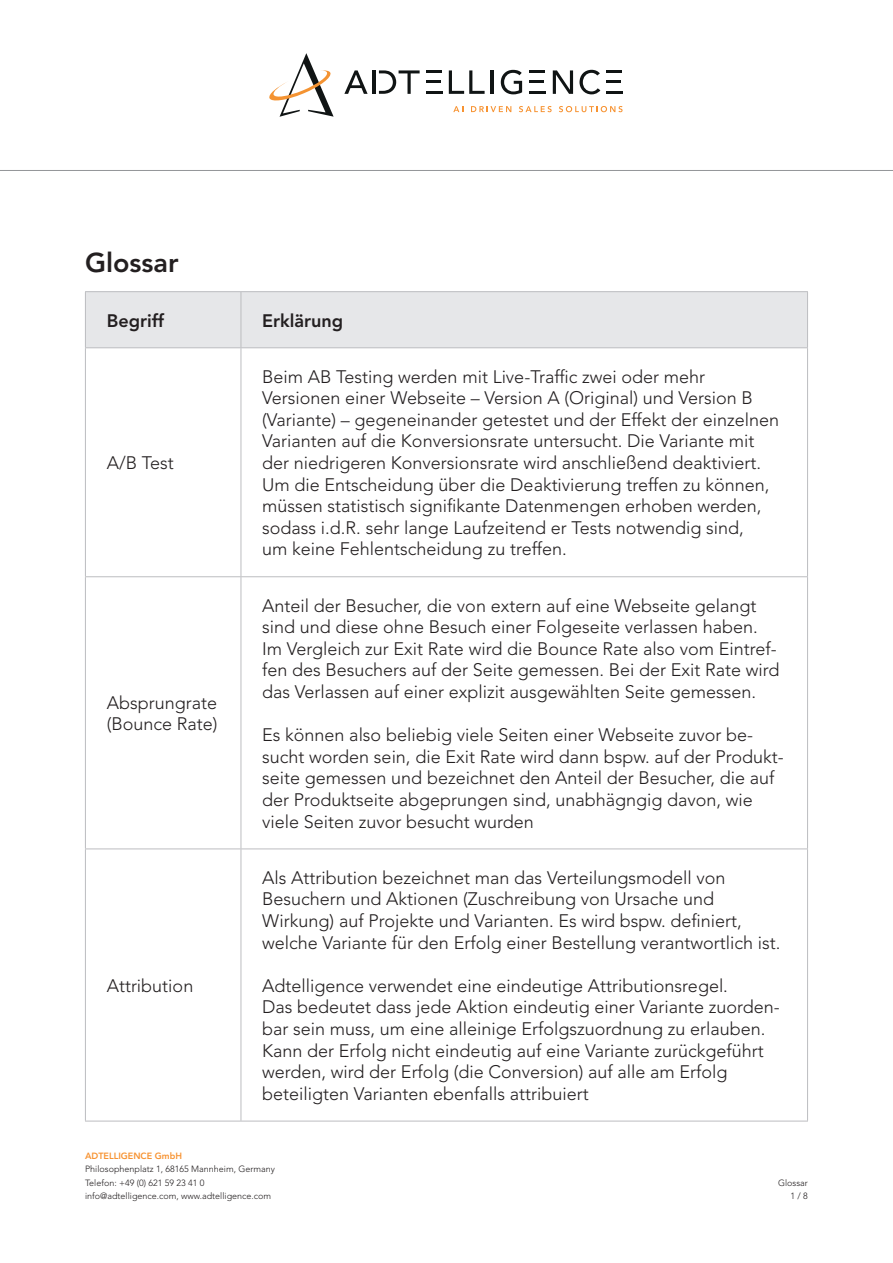
<style>
.page{position:relative;width:893px;height:1263px;background:#fff}
.page>*{position:absolute;margin:0;border:0;box-sizing:border-box;transform-origin:0 0}
.t1{font:800 27px "Avenir LT Std";color:#231f20}
.t2{font:300 18px/21.6px "Avenir LT Std";color:#231f20}
.t3{font:800 18px "Avenir LT Std";color:#231f20}
.t4{font:300 9px/13.5px "Avenir LT Std";color:#231f20}
.t5{font:800 9px "Avenir LT Std";color:#f79332}
</style>
<div class="page">
<svg style="left:453px;top:106px;width:10px;height:6px"></svg>
<svg style="left:471px;top:106px;width:40px;height:6px"></svg>
<svg style="left:519px;top:106px;width:33px;height:6px"></svg>
<svg style="left:559px;top:106px;width:64px;height:6px"></svg>
<svg style="left:344px;top:70px;width:24px;height:24px"></svg>
<svg style="left:449px;top:70px;width:36px;height:24px"></svg>
<hr style="left:491px;top:70px;width:3px;height:24px;background:#101414">
<hr style="left:372px;top:70px;width:4px;height:24px;background:#101414">
<svg style="left:501px;top:70px;width:21px;height:24px"></svg>
<svg style="left:553px;top:70px;width:20px;height:24px"></svg>
<svg style="left:579px;top:70px;width:21px;height:24px"></svg>
<svg style="left:269px;top:53px;width:65px;height:64px"></svg>
<svg style="left:379px;top:70px;width:41px;height:24px"></svg>
<hr style="left:606px;top:80px;width:15px;height:3px;background:#101414">
<hr style="left:606px;top:70px;width:16px;height:3px;background:#101414">
<hr style="left:606px;top:91px;width:17px;height:3px;background:#101414">
<hr style="left:529px;top:80px;width:15px;height:3px;background:#101414">
<hr style="left:529px;top:70px;width:16px;height:3px;background:#101414">
<hr style="left:529px;top:91px;width:17px;height:3px;background:#101414">
<hr style="left:427px;top:80px;width:14px;height:3px;background:#101414">
<hr style="left:427px;top:70px;width:15px;height:3px;background:#101414">
<hr style="left:427px;top:91px;width:16px;height:3px;background:#101414">
<hr style="left:0;top:170px;width:893px;height:1px;background:#939598">
<div style="left:86px;top:292px;width:721px;height:55px;background:#e6e7e9"></div>
<hr style="left:241px;top:292px;width:1px;height:55px;background:#bcbdc0">
<hr style="left:241px;top:348px;width:1px;height:228px;background:#bcbdc0">
<hr style="left:85px;top:576px;width:156px;height:1px;background:#bcbdc0">
<hr style="left:241px;top:576px;width:567px;height:1px;background:#bcbdc0">
<hr style="left:241px;top:577px;width:1px;height:271px;background:#bcbdc0">
<hr style="left:85px;top:848px;width:156px;height:1px;background:#bcbdc0">
<hr style="left:241px;top:848px;width:567px;height:1px;background:#bcbdc0">
<hr style="left:241px;top:849px;width:1px;height:272px;background:#bcbdc0">
<hr style="left:85px;top:1121px;width:156px;height:1px;background:#bcbdc0">
<hr style="left:241px;top:1121px;width:567px;height:1px;background:#bcbdc0">
<hr style="left:85px;top:347px;width:156px;height:1px;background:#bcbdc0">
<hr style="left:241px;top:347px;width:567px;height:1px;background:#bcbdc0">
<hr style="left:85px;top:291px;width:156px;height:1px;background:#bcbdc0">
<hr style="left:85px;top:292px;width:1px;height:55px;background:#bcbdc0">
<hr style="left:241px;top:291px;width:567px;height:1px;background:#bcbdc0">
<hr style="left:807px;top:292px;width:1px;height:55px;background:#bcbdc0">
<hr style="left:85px;top:348px;width:1px;height:228px;background:#bcbdc0">
<hr style="left:807px;top:348px;width:1px;height:228px;background:#bcbdc0">
<hr style="left:85px;top:577px;width:1px;height:271px;background:#bcbdc0">
<hr style="left:807px;top:577px;width:1px;height:271px;background:#bcbdc0">
<hr style="left:85px;top:849px;width:1px;height:272px;background:#bcbdc0">
<hr style="left:807px;top:849px;width:1px;height:272px;background:#bcbdc0">
<h1 class="t1" style="left:85px;top:247px;width:95px">Glossar</h1>
<p class="t3" style="left:107px;top:310px;width:59px">Begriff</p>
<p class="t3" style="left:262px;top:310px;width:83px">Erklärung</p>
<p class="t2" style="left:107px;top:452px;width:69px">A/B Test</p>
<p class="t2" style="left:107px;top:692px;width:112px">Absprungrate (Bounce Rate)</p>
<p class="t2" style="left:107px;top:975px;width:88px">Attribution</p>
<p class="t2" style="left:262px;top:366px;width:518px">Beim AB Testing werden mit Live-Traffic zwei oder mehr Versionen einer Webseite – Version A (Original) und Version B (Variante) – gegeneinander getestet und der Effekt der einzelnen Varianten auf die Konversionsrate untersucht. Die Variante mit der niedrigeren Konversionsrate wird anschließend deaktiviert.<br>Um die Entscheidung über die Deaktivierung treffen zu können, müssen statistisch signifikante Datenmengen erhoben werden, sodass i.d.R. sehr lange Laufzeitend er Tests notwendig sind,<br>um keine Fehlentscheidung zu treffen.</p>
<p class="t2" style="left:262px;top:595px;width:519px">Anteil der Besucher, die von extern auf eine Webseite gelangt sind und diese ohne Besuch einer Folgeseite verlassen haben.<br>Im Vergleich zur Exit Rate wird die Bounce Rate also vom Eintref&shy;fen des Besuchers auf der Seite gemessen. Bei der Exit Rate wird das Verlassen auf einer explizit ausgewählten Seite gemessen.</p>
<p class="t2" style="left:262px;top:724px;width:523px">Es können also beliebig viele Seiten einer Webseite zuvor be&shy;sucht worden sein, die Exit Rate wird dann bspw. auf der Produkt&shy;seite gemessen und bezeichnet den Anteil der Besucher, die auf der Produktseite abgeprungen sind, unabhägngig davon, wie viele Seiten zuvor besucht wurden</p>
<p class="t2" style="left:262px;top:867px;width:520px">Als Attribution bezeichnet man das Verteilungsmodell von Besuchern und Aktionen (Zuschreibung von Ursache und Wirkung) auf Projekte und Varianten. Es wird bspw. definiert, welche Variante für den Erfolg einer Bestellung verantwortlich ist.</p>
<p class="t2" style="left:262px;top:975px;width:519px">Adtelligence verwendet eine eindeutige Attributionsregel.<br>Das bedeutet dass jede Aktion eindeutig einer Variante zuorden&shy;bar sein muss, um eine alleinige Erfolgszuordnung zu erlauben.<br>Kann der Erfolg nicht eindeutig auf eine Variante zurückgeführt werden, wird der Erfolg (die Conversion) auf alle am Erfolg beteiligten Varianten ebenfalls attribuiert</p>
<p class="t5" style="left:85px;top:1150px;width:99px">ADTELLIGENCE GmbH</p>
<p class="t4" style="left:85px;top:1162px;width:191px">Philosophenplatz 1, 68165 Mannheim, Germany<br>Telefon: +49 (0) 621 59 23 41 0 info@adtelligence.com, www.adtelligence.com</p>
<p class="t4" style="left:778px;top:1176px;width:31px;text-align:right">Glossar<br>1 / 8</p>
</div>
